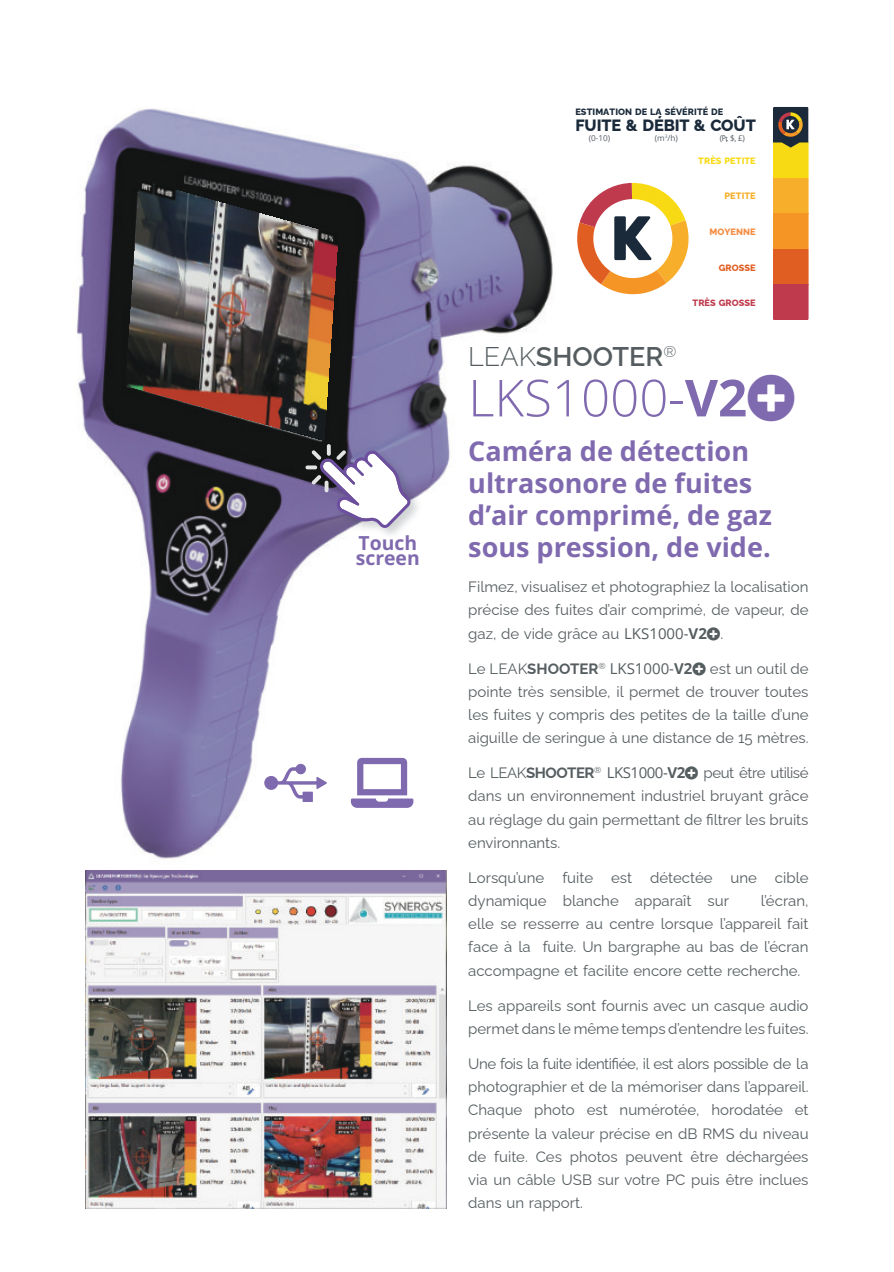
<style>
.page{position:relative;width:894px;height:1272px;background:#fff}
.page>*{position:absolute;margin:0;border:0;box-sizing:border-box;transform-origin:0 0}
.t1{font:300 51px "Open Sans";color:#806aaf}
.t2{font:700 27px/32.1px "Open Sans";color:#806aaf}
.t3{font:600 27px "Raleway";color:#555d60}
.t4{font:700 19.35px/14.5px "Open Sans";color:#806aaf}
.t5{font:800 16.35px "Raleway";letter-spacing:-.005em;color:#1a2a3a}
.t6{font:15px/23.1px "Raleway";color:#555d60;text-align:justify}
.t7{font:800 9.15px "Raleway";letter-spacing:.01em;color:#1a2a3a}
.t8{font:800 9.15px "Raleway";letter-spacing:.01em;color:#f8da14}
.t9{font:800 9.15px "Raleway";letter-spacing:.01em;color:#bf3a4c}
.t10{font:800 9.15px "Raleway";letter-spacing:.01em;color:#f58c41}
.t11{font:800 9.15px "Raleway";letter-spacing:.01em;color:#f7af2b}
.t12{font:800 9.15px "Raleway";letter-spacing:.01em;color:#e05e22}
.t13{font:8.1px "Open Sans";color:#585e65}
.s1{font-weight:300}
.s2{font-weight:700}
.s3{font-family:"Open Sans"}
.s4{font-family:"Open Sans";font-weight:700}
</style>
<div class="page">
<img style="left:77px;top:108px;width:476px;height:789px">
<img style="left:126px;top:181px;width:211px;height:260px">
<img style="left:319px;top:450px;width:103px;height:90px">
<svg style="left:305px;top:465px;width:12px;height:4px"></svg>
<svg style="left:310px;top:444px;width:101px;height:84px"></svg>
<img style="left:85px;top:870px;width:361px;height:338px">
<div style="left:772px;top:142px;width:36px;height:36px;background:#f8da14"></div>
<div style="left:772px;top:178px;width:36px;height:36px;background:#f7af2b"></div>
<div style="left:772px;top:214px;width:36px;height:35px;background:#f59526"></div>
<div style="left:772px;top:249px;width:36px;height:36px;background:#e05e22"></div>
<div style="left:772px;top:285px;width:36px;height:35px;background:#bf3a4c"></div>
<svg style="left:772px;top:107px;width:36px;height:41px"></svg>
<svg style="left:577px;top:183px;width:112px;height:112px"></svg>
<svg style="left:264px;top:764px;width:63px;height:38px"></svg>
<svg style="left:351px;top:757px;width:62px;height:51px"></svg>
<p class="t4" style="left:356px;top:535px;width:65px">Touch screen</p>
<p class="t7" style="left:575px;top:107px;width:149px">ESTIMATION DE LA SÉVÉRITÉ DE</p>
<p class="t5" style="left:575px;top:116px;width:182px">FUITE &amp; DÉBIT &amp; COÛT</p>
<p class="t13" style="left:588px;top:134px;width:23px">(0-10)</p>
<p class="t13" style="left:654px;top:135px;width:25px">(m<sup>3</sup>/h)</p>
<p class="t13" style="left:719px;top:135px;width:27px">(₧, $, £)</p>
<p class="t8" style="left:698px;top:155px;width:59px">TRÈS PETITE</p>
<p class="t11" style="left:724px;top:191px;width:33px">PETITE</p>
<p class="t10" style="left:709px;top:226px;width:48px">MOYENNE</p>
<p class="t12" style="left:718px;top:262px;width:39px">GROSSE</p>
<p class="t9" style="left:692px;top:298px;width:65px">TRÈS GROSSE</p>
<h2 class="t3" style="left:468px;top:341px;width:210px"><span class="s1">LEAK</span>SHOOTER<sup>®</sup></h2>
<h1 class="t1" style="left:468px;top:362px;width:280px">LKS1000-<span class="s2">V2</span></h1>
<h2 class="t2" style="left:468px;top:434px;width:305px">Caméra de détection ultrasonore de fuites d’air comprimé, de gaz sous pression, de vide.</h2>
<p class="t6" style="left:468px;top:575px;width:342px">Filmez, visualisez et photographiez la localisation précise des fuites d’air comprimé, de vapeur, de gaz, de vide grâce au <span class="s3">LKS1000-</span><span class="s4">V2</span> .</p>
<p class="t6" style="left:468px;top:657px;width:342px">Le LEAK<span class="s2">SHOOTER</span><sup>®</sup> <span class="s3">LKS1000-</span><span class="s4">V2</span> est un outil de pointe très sensible, il permet de trouver toutes les fuites y compris des petites de la taille d’une aiguille de seringue à une distance de 15 mètres.</p>
<p class="t6" style="left:468px;top:761px;width:342px">Le LEAK<span class="s2">SHOOTER</span><sup>®</sup> <span class="s3">LKS1000-</span><span class="s4">V2</span> peut être utilisé dans un environnement industriel bruyant grâce au réglage du gain permettant de filtrer les bruits environnants.</p>
<p class="t6" style="left:468px;top:866px;width:342px">Lorsqu’une fuite est détectée une cible dynamique blanche apparaît sur</p>
<p class="t6" style="left:468px;top:889px;width:342px;text-indent:292px">l’écran, elle se resserre au centre lorsque l’appareil fait face à la fuite. Un bargraphe au bas de l’écran accompagne et facilite encore cette recherche.</p>
<p class="t6" style="left:468px;top:994px;width:342px">Les appareils sont fournis avec un casque audio permet dans le même temps d’entendre les fuites.</p>
<p class="t6" style="left:468px;top:1052px;width:342px">Une fois la fuite identifiée, il est alors possible de la photographier et de la mémoriser dans l’appareil.<br>Chaque photo est numérotée, horodatée et présente la valeur précise en dB RMS du niveau de fuite. Ces photos peuvent être déchargées via un câble USB sur votre PC puis être inclues dans un rapport.</p>
</div>
